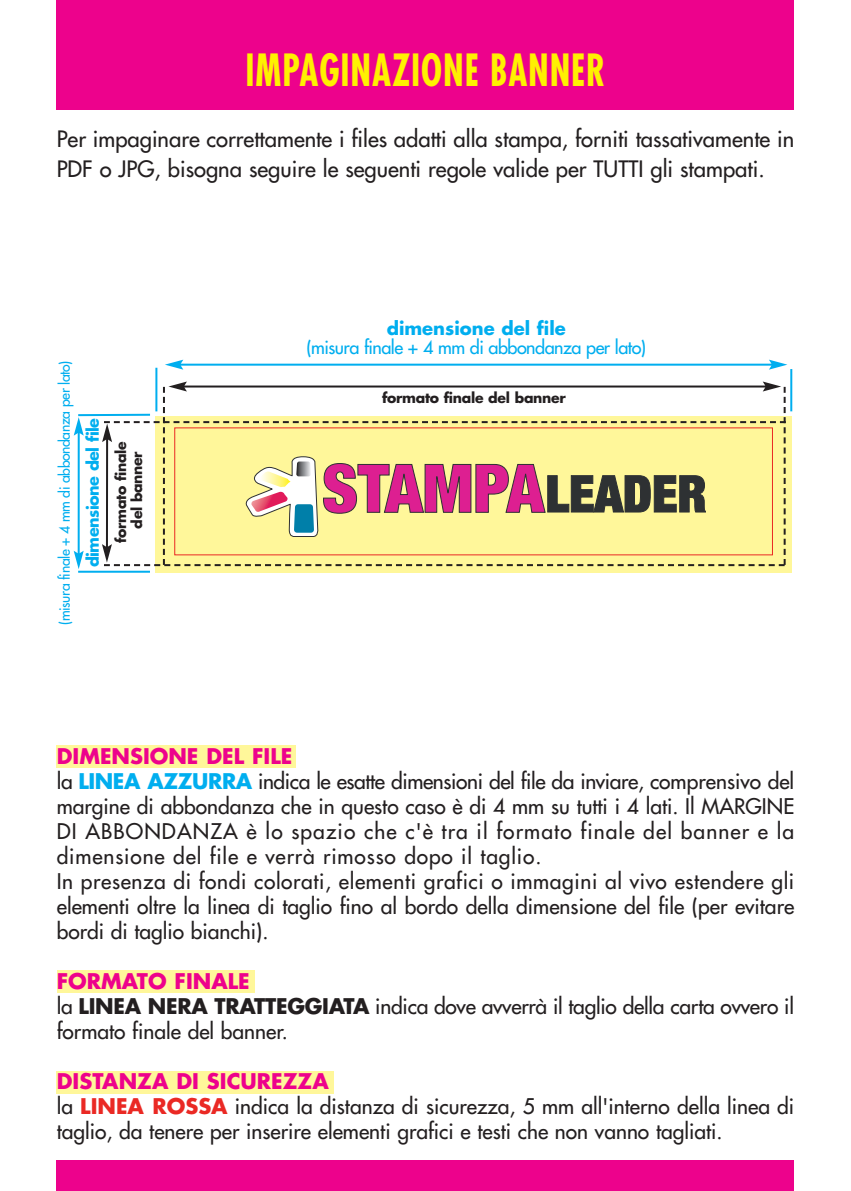
<style>
.page{position:relative;width:851px;height:1191px;background:#fff}
.page>*{position:absolute;margin:0;border:0;box-sizing:border-box;transform-origin:0 0}
.t1{font:700 condensed 43.2px "Futura";letter-spacing:.025em;color:#fff101;scale:.83 1}
.t2{font:22px/30px "Futura";color:#231f20}
.t3{font:21px/25px "Futura";color:#231f20}
.t4{font:18px "Futura";letter-spacing:-.03em;color:#00aeef}
.t5{font:700 18px "Futura";color:#00aeef}
.t6{font:700 16px "Futura";letter-spacing:-.035em;color:#00aeef}
.t7{font:700 14px/16px "Futura";letter-spacing:-.02em;color:#231f20;text-align:center}
.t8{font:14px "Futura";letter-spacing:-.03em;color:#00aeef}
.s1{font-weight:700;color:#ed028c}
.s2{font-weight:700;color:#00aeef}
.s3{font-weight:700}
.s4{font-weight:700;color:#ea2924}
</style>
<div class="page">
<div style="left:156px;top:416px;width:635px;height:156px;background:#fff79a"></div>
<hr style="left:78px;top:571px;width:72px;height:2px;background:#00aeef">
<hr style="left:78px;top:414px;width:72px;height:2px;background:#00aeef">
<hr style="left:78px;top:432px;width:2px;height:122px;background:#00aeef">
<svg style="left:74px;top:551px;width:10px;height:18px"></svg>
<svg style="left:74px;top:417px;width:10px;height:18px"></svg>
<hr style="left:180px;top:364px;width:592px;height:2px;background:#00aeef">
<svg style="left:165px;top:360px;width:18px;height:10px"></svg>
<svg style="left:768px;top:360px;width:19px;height:10px"></svg>
<hr style="left:155px;top:368px;width:2px;height:43px;background:#00aeef">
<hr style="left:790px;top:369px;width:2px;height:42px;background:#00aeef">
<svg style="left:102px;top:381px;width:683px;height:185px"></svg>
<div style="left:57px;top:0;width:737px;height:110px;background:#ed028c"></div>
<div style="left:57px;top:1160px;width:737px;height:31px;background:#ed028c"></div>
<div style="left:57px;top:970px;width:197px;height:23px;background:#fff79a"></div>
<div style="left:57px;top:1070px;width:277px;height:23px;background:#fff79a"></div>
<div style="left:57px;top:745px;width:239px;height:23px;background:#fff79a"></div>
<h1 class="t1" style="left:245px;top:51px;width:435px">IMPAGINAZIONE BANNER</h1>
<p class="t2" style="left:57px;top:125px;width:739px">Per impaginare correttamente i files adatti alla stampa, forniti tassativamente in<br>PDF o JPG, bisogna seguire le seguenti regole valide per TUTTI gli stampati.</p>
<p class="t8" style="left:57px;top:625px;width:266px;rotate:-90deg">(misura finale + 4 mm di abbondanza per lato)</p>
<p class="t6" style="left:85px;top:567px;width:151px;rotate:-90deg">dimensione del file</p>
<p class="t7" style="left:114px;top:543px;width:103px;rotate:-90deg">formato finale del banner</p>
<p class="t5" style="left:387px;top:320px;width:180px">dimensione del file</p>
<p class="t4" style="left:306px;top:338px;width:341px">(misura finale + 4 mm di abbondanza per lato)</p>
<p class="t7" style="left:382px;top:391px;width:185px">formato finale del banner</p>
<p class="t3" style="left:57px;top:745px;width:739px"><span class="s1">DIMENSIONE DEL FILE<br></span>la <span class="s2">LINEA AZZURRA</span> indica le esatte dimensioni del file da inviare, comprensivo del margine di abbondanza che in questo caso è di 4 mm su tutti i 4 lati. Il MARGINE DI ABBONDANZA è lo spazio che c'è tra il formato finale del banner e la dimensione del file e verrà rimosso dopo il taglio.<br>In presenza di fondi colorati, elementi grafici o immagini al vivo estendere gli elementi oltre la linea di taglio fino al bordo della dimensione del file (per evitare bordi di taglio bianchi).</p>
<p class="t3" style="left:57px;top:970px;width:739px"><span class="s1">FORMATO FINALE<br></span>la <span class="s3">LINEA NERA TRATTEGGIATA</span> indica dove avverrà il taglio della carta ovvero il formato finale del banner.</p>
<p class="t3" style="left:57px;top:1070px;width:739px"><span class="s1">DISTANZA DI SICUREZZA<br></span>la <span class="s4">LINEA ROSSA</span> indica la distanza di sicurezza, 5 mm all'interno della linea di taglio, da tenere per inserire elementi grafici e testi che non vanno tagliati.</p>
</div>
